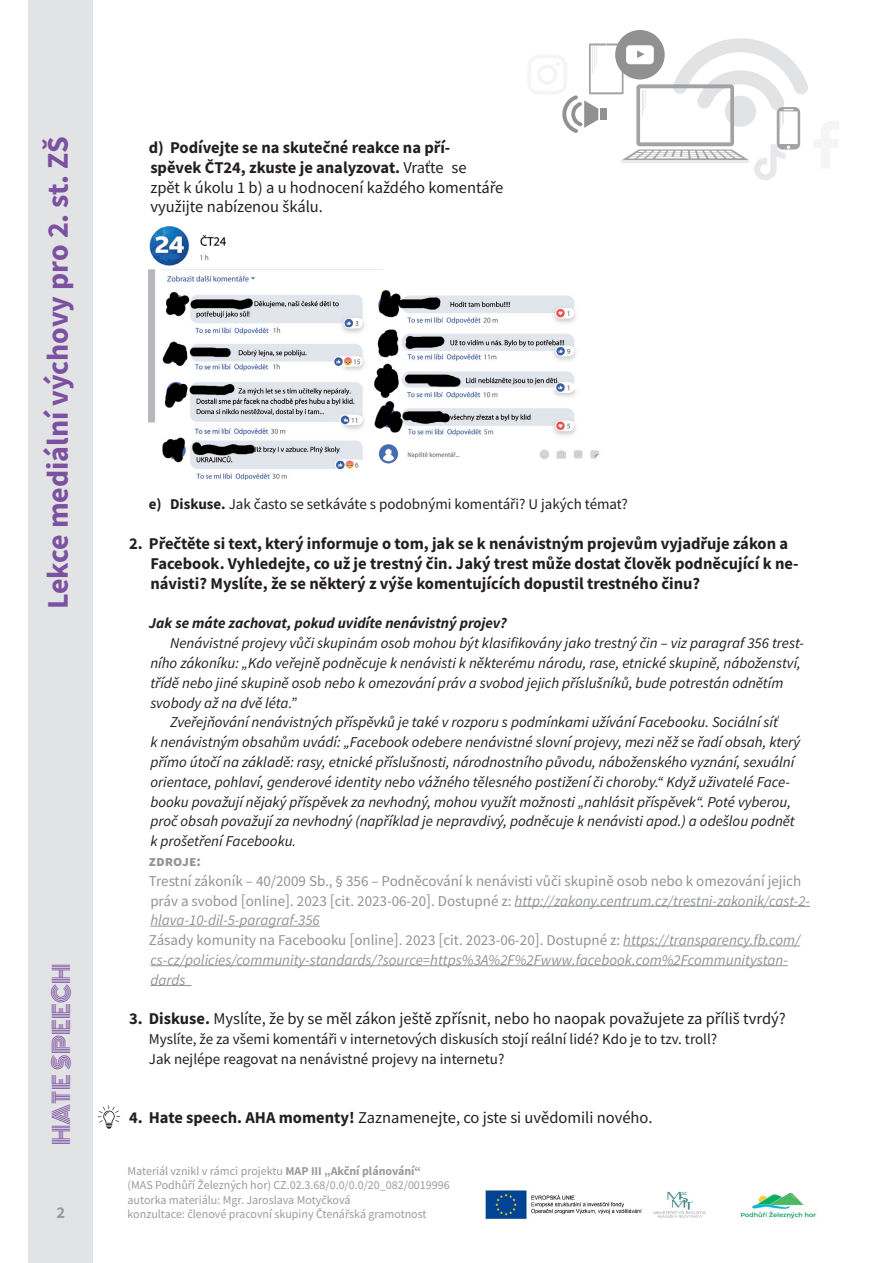
<style>
.page{position:relative;width:893px;height:1263px;background:#fff}
.page>*{position:absolute;margin:0;border:0;box-sizing:border-box;transform-origin:0 0}
.t1{font:700 30px "Source Sans Pro";color:#7c51a1}
.t2{font:22.5px "Monoton";color:#7c51a1}
.základný_text{font:16.5px/19.8px "Source Sans Pro";color:#231f20}
.základný_text-2{font:700 16.5px/19.8px "Source Sans Pro";color:#231f20}
.t3{font:700 16.5px "Source Sans Pro";color:#999b9e}
.základný_text-3{font:italic 15px/19.8px "Source Sans Pro";color:#231f20}
.základný_text-4{font:15px/19.8px "Source Sans Pro";color:#919494}
.základný_text-5{font:15px "Source Sans Pro";color:#231f20}
.základný_text-6{font:italic 15px/19.8px "Source Sans Pro";color:#919494}
.základný_text-7{font:italic 700 15px "Source Sans Pro";color:#231f20}
.základný_text-8{font:700 15px "Source Sans Pro";color:#919494}
.t4{font:12px/14.4px "Source Sans Pro";color:#999b9e}
.s1{font-weight:700}
.s2{font-size:16.5px}
.s3{font-style:italic}
.s4{font-style:normal}
.s5{font-style:normal;font-size:16.5px}
</style>
<div class="page">
<div style="left:28px;top:1px;width:65px;height:1262px;background:#e2e3e5"></div>
<img style="left:740px;top:1192px;width:76px;height:27px">
<img style="left:485px;top:1190px;width:222px;height:30px">
<div style="left:615px;top:30px;width:50px;height:49px;background:#919191;border-radius:50%"></div>
<svg style="left:562px;top:38px;width:246px;height:142px"></svg>
<hr style="left:515px;top:906px;width:295px;height:1px;background:#919494">
<hr style="left:150px;top:926px;width:170px;height:1px;background:#919494">
<hr style="left:623px;top:945px;width:177px;height:1px;background:#919494">
<hr style="left:150px;top:965px;width:638px;height:1px;background:#919494">
<hr style="left:150px;top:985px;width:41px;height:1px;background:#919494">
<img style="left:149px;top:227px;width:451px;height:252px">
<svg style="left:98px;top:1105px;width:22px;height:24px"></svg>
<h1 class="t1" style="left:38px;top:609px;width:474px;rotate:-90deg">Lekce mediální výchovy pro 2. st. ZŠ</h1>
<h2 class="t2" style="left:44px;top:1145px;width:183px;rotate:-90deg">HATE SPEECH</h2>
<p class="t3" style="left:57px;top:1201px;width:10px">2</p>
<p class="základný_text" style="left:149px;top:138px;width:356px"><span class="s1">d) Podívejte se na skutečné reakce na pří&shy;spěvek ČT24, zkuste je analyzovat.</span> Vraťte se<br>zpět k úkolu 1 b) a u hodnocení každého komentáře využijte nabízenou škálu.</p>
<p class="základný_text-5" style="left:149px;top:495px;width:481px"><span class="s1">e) Diskuse.</span> Jak často se setkáváte s podobnými komentáři? U jakých témat?</p>
<p class="základný_text-2" style="left:150px;top:533px;width:650px;text-indent:-21px">2. Přečtěte si text, který informuje o tom, jak se k nenávistným projevům vyjadřuje zákon a<br>Facebook. Vyhledejte, co už je trestný čin. Jaký trest může dostat člověk podněcující k ne&shy;návisti? Myslíte, že se některý z výše komentujících dopustil trestného činu?</p>
<p class="základný_text-7" style="left:149px;top:613px;width:360px">Jak se máte zachovat, pokud uvidíte nenávistný projev?</p>
<p class="základný_text-3" style="left:150px;top:633px;width:655px;text-indent:20px">Nenávistné projevy vůči skupinám osob mohou být klasifikovány jako trestný čin – viz paragraf 356 trest&shy;ního zákoníku: „Kdo veřejně podněcuje k nenávisti k některému národu, rase, etnické skupině, náboženství, třídě nebo jiné skupině osob nebo k omezování práv a svobod jejich příslušníků, bude potrestán odnětím svobody až na dvě léta.”</p>
<p class="základný_text-3" style="left:150px;top:712px;width:651px;text-indent:20px">Zveřejňování nenávistných příspěvků je také v rozporu s podmínkami užívání Facebooku. Sociální síť<br>k nenávistným obsahům uvádí: „Facebook odebere nenávistné slovní projevy, mezi něž se řadí obsah, který přímo útočí na základě: rasy, etnické příslušnosti, národnostního původu, náboženského vyznání, sexuální orientace, pohlaví, genderové identity nebo vážného tělesného postižení či choroby.“ Když uživatelé Face&shy;booku považují nějaký příspěvek za nevhodný, mohou využít možnosti „nahlásit příspěvek“. Poté vyberou, proč obsah považují za nevhodný (například je nepravdivý, podněcuje k nenávisti apod.) a odešlou podnět k prošetření Facebooku.</p>
<p class="základný_text-8" style="left:149px;top:851px;width:54px">zdroje:</p>
<p class="základný_text-4" style="left:149px;top:871px;width:663px">Trestní zákoník – 40/2009 Sb., § 356 – Podněcování k nenávisti vůči skupině osob nebo k omezování jejich práv a svobod <span class="s2">[</span>online<span class="s2">]</span>. 2023 <span class="s2">[</span>cit. 2023-06-20<span class="s2">]</span>. Dostupné z: <span class="s3">http://zakony.centrum.cz/trestni-zakonik/cast-2- hlava-10-dil-5-paragraf-356</span></p>
<p class="základný_text-6" style="left:149px;top:930px;width:653px"><span class="s4">Zásady komunity na Facebooku</span> <span class="s5">[</span><span class="s4">online</span><span class="s5">]</span><span class="s4">. 2023</span> <span class="s5">[</span><span class="s4">cit. 2023-06-20</span><span class="s5">]</span><span class="s4">. Dostupné z:</span> https://transparency.fb.com/ cs-cz/policies/community-standards/?source=https%3A%2F%2Fwww.facebook.com%2Fcommunitystan&shy;dards</p>
<p class="základný_text" style="left:129px;top:1009px;width:658px"><span class="s1">3. Diskuse.</span> Myslíte, že by se měl zákon ještě zpřísnit, nebo ho naopak považujete za příliš tvrdý?</p>
<p class="základný_text-5" style="left:149px;top:1030px;width:570px">Myslíte, že za všemi komentáři v internetových diskusích stojí reální lidé? Kdo je to tzv. troll?</p>
<p class="základný_text-5" style="left:149px;top:1049px;width:357px">Jak nejlépe reagovat na nenávistné projevy na internetu?</p>
<p class="základný_text" style="left:129px;top:1108px;width:525px"><span class="s1">4. Hate speech. AHA momenty!</span> Zaznamenejte, co jste si uvědomili nového.</p>
<p class="t4" style="left:128px;top:1163px;width:324px">Materiál vznikl v rámci projektu <span class="s1">MAP III „Akční plánování“<br></span>(MAS Podhůří Železných hor) CZ.02.3.68/0.0/0.0/20_082/0019996 autorka materiálu: Mgr. Jaroslava Motyčková<br>konzultace: členové pracovní skupiny Čtenářská gramotnost</p>
</div>
